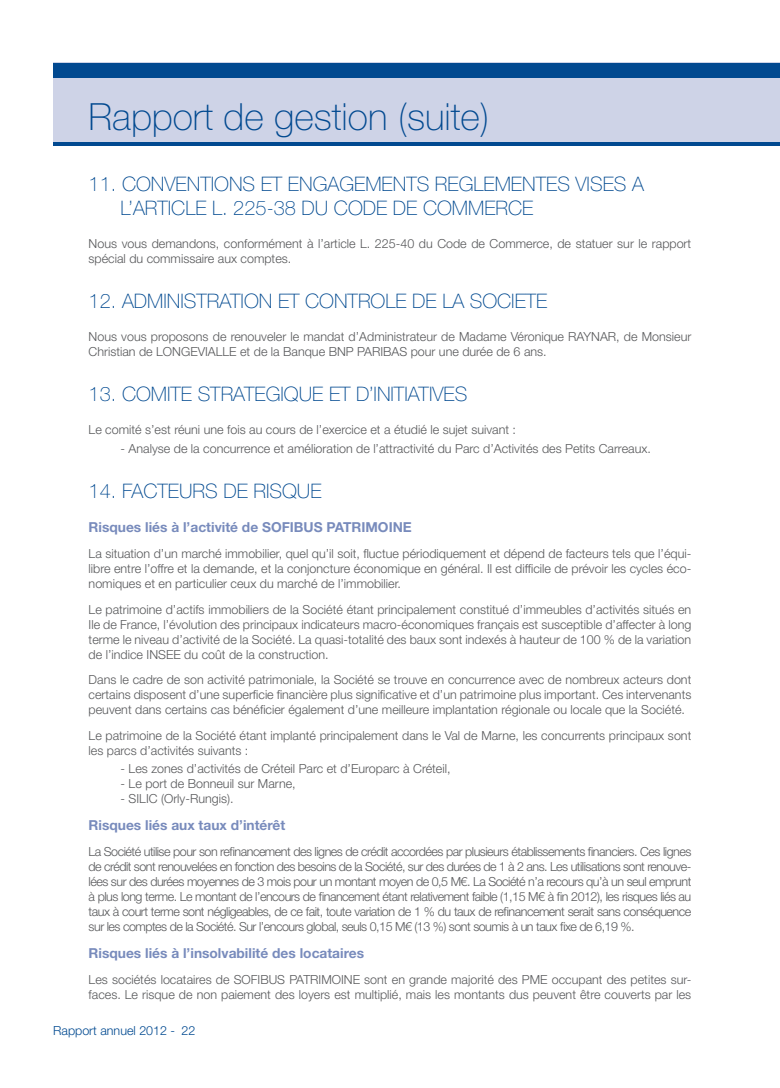
<style>
.page{position:relative;width:780px;height:1088px;background:#fff}
.page>*{position:absolute;margin:0;border:0;box-sizing:border-box;transform-origin:0 0}
.t1{font:100 37.5px "Helvetica Neue LT Std";color:#014990}
.TITRE_HN_35_THIN_16p{font:100 20px/24px "Helvetica Neue LT Std";color:#014990}
.TITRE_HN_75_BOLD_11p{font:700 13.75px "Helvetica Neue LT Std";color:#788bbc}
.TITRE_HN_75_BOLD_12p{font:700 13.75px "Helvetica Neue LT Std";color:#788bbc}
.TXT_HN_45_LIGHT_10pt{font:300 12.5px/15px "Helvetica Neue LT Std";color:#57585a}
.PUCE_TXT_HN_45_LIGHT{font:300 12.5px "Helvetica Neue LT Std";color:#57585a}
.t2{font:300 12.5px "Helvetica Neue LT Std";color:#014990}
</style>
<div class="page">
<div style="left:53px;top:63px;width:727px;height:81px;background:#ced3e7"></div>
<div style="left:53px;top:64px;width:727px;height:14px;background:#014990"></div>
<hr style="left:53px;top:142px;width:727px;height:3px;background:#014990">
<p class="t1" style="left:89px;top:95px;width:402px">Rapport de gestion (suite)</p>
<p class="TITRE_HN_35_THIN_16p" style="left:120px;top:172px;width:525px;text-indent:-32px">11. CONVENTIONS ET ENGAGEMENTS REGLEMENTES VISES A<br>L’ARTICLE L. 225-38 DU CODE DE COMMERCE</p>
<p class="TXT_HN_45_LIGHT_10pt" style="left:89px;top:236px;width:604px">Nous vous demandons, conformément à l’article L. 225-40 du Code de Commerce, de statuer sur le rapport spécial du commissaire aux comptes.</p>
<p class="TITRE_HN_35_THIN_16p" style="left:89px;top:289px;width:460px">12. ADMINISTRATION ET CONTROLE DE LA SOCIETE</p>
<p class="TXT_HN_45_LIGHT_10pt" style="left:89px;top:329px;width:604px">Nous vous proposons de renouveler le mandat d’Administrateur de Madame Véronique RAYNAR, de Monsieur<br>Christian de LONGEVIALLE et de la Banque BNP PARIBAS pour une durée de 6 ans.</p>
<p class="TITRE_HN_35_THIN_16p" style="left:89px;top:382px;width:380px">13. COMITE STRATEGIQUE ET D’INITIATIVES</p>
<p class="TXT_HN_45_LIGHT_10pt" style="left:89px;top:422px;width:429px">Le comité s’est réuni une fois au cours de l’exercice et a étudié le sujet suivant :</p>
<p class="PUCE_TXT_HN_45_LIGHT" style="left:120px;top:441px;width:532px">- Analyse de la concurrence et amélioration de l’attractivité du Parc d’Activités des Petits Carreaux.</p>
<p class="TITRE_HN_35_THIN_16p" style="left:89px;top:479px;width:234px">14. FACTEURS DE RISQUE</p>
<p class="TITRE_HN_75_BOLD_12p" style="left:89px;top:519px;width:325px">Risques liés à l’activité de SOFIBUS PATRIMOINE</p>
<p class="TXT_HN_45_LIGHT_10pt" style="left:89px;top:546px;width:604px;text-align:justify">La situation d’un marché immobilier, quel qu’il soit, fluctue périodiquement et dépend de facteurs tels que l’équi&shy;libre entre l’offre et la demande, et la conjoncture économique en général. Il est difficile de prévoir les cycles éco&shy;nomiques et en particulier ceux du marché de l’immobilier.</p>
<p class="TXT_HN_45_LIGHT_10pt" style="left:89px;top:601px;width:604px;text-align:justify">Le patrimoine d’actifs immobiliers de la Société étant principalement constitué d’immeubles d’activités situés en Ile de France, l’évolution des principaux indicateurs macro-économiques français est susceptible d’affecter à long terme le niveau d’activité de la Société. La quasi-totalité des baux sont indexés à hauteur de 100 % de la variation de l’indice INSEE du coût de la construction.</p>
<p class="TXT_HN_45_LIGHT_10pt" style="left:89px;top:672px;width:604px;text-align:justify">Dans le cadre de son activité patrimoniale, la Société se trouve en concurrence avec de nombreux acteurs dont certains disposent d’une superficie financière plus significative et d’un patrimoine plus important. Ces intervenants peuvent dans certains cas bénéficier également d’une meilleure implantation régionale ou locale que la Société.</p>
<p class="TXT_HN_45_LIGHT_10pt" style="left:89px;top:727px;width:604px">Le patrimoine de la Société étant implanté principalement dans le Val de Marne, les concurrents principaux sont les parcs d’activités suivants :</p>
<p class="PUCE_TXT_HN_45_LIGHT" style="left:120px;top:761px;width:331px">- Les zones d’activités de Créteil Parc et d’Europarc à Créteil,</p>
<p class="PUCE_TXT_HN_45_LIGHT" style="left:120px;top:776px;width:177px">- Le port de Bonneuil sur Marne,</p>
<p class="PUCE_TXT_HN_45_LIGHT" style="left:120px;top:791px;width:114px">- SILIC (Orly-Rungis).</p>
<p class="TITRE_HN_75_BOLD_11p" style="left:89px;top:817px;width:198px">Risques liés aux taux d’intérêt</p>
<p class="TXT_HN_45_LIGHT_10pt" style="left:89px;top:844px;width:604px;text-align:justify">La Société utilise pour son refinancement des lignes de crédit accordées par plusieurs établissements financiers. Ces lignes de crédit sont renouvelées en fonction des besoins de la Société, sur des durées de 1 à 2 ans. Les utilisations sont renouve&shy;lées sur des durées moyennes de 3 mois pour un montant moyen de 0,5 M€. La Société n’a recours qu’à un seul emprunt à plus long terme. Le montant de l’encours de financement étant relativement faible (1,15 M€ à fin 2012), les risques liés au taux à court terme sont négligeables, de ce fait, toute variation de 1 % du taux de refinancement serait sans conséquence sur les comptes de la Société. Sur l’encours global, seuls 0,15 M€ (13 %) sont soumis à un taux fixe de 6,19 %.</p>
<p class="TITRE_HN_75_BOLD_11p" style="left:89px;top:945px;width:277px">Risques liés à l’insolvabilité des locataires</p>
<p class="TXT_HN_45_LIGHT_10pt" style="left:89px;top:972px;width:604px">Les sociétés locataires de SOFIBUS PATRIMOINE sont en grande majorité des PME occupant des petites sur&shy;faces. Le risque de non paiement des loyers est multiplié, mais les montants dus peuvent être couverts par les</p>
<p class="t2" style="left:53px;top:1023px;width:144px">Rapport annuel 2012 - 22</p>
</div>
